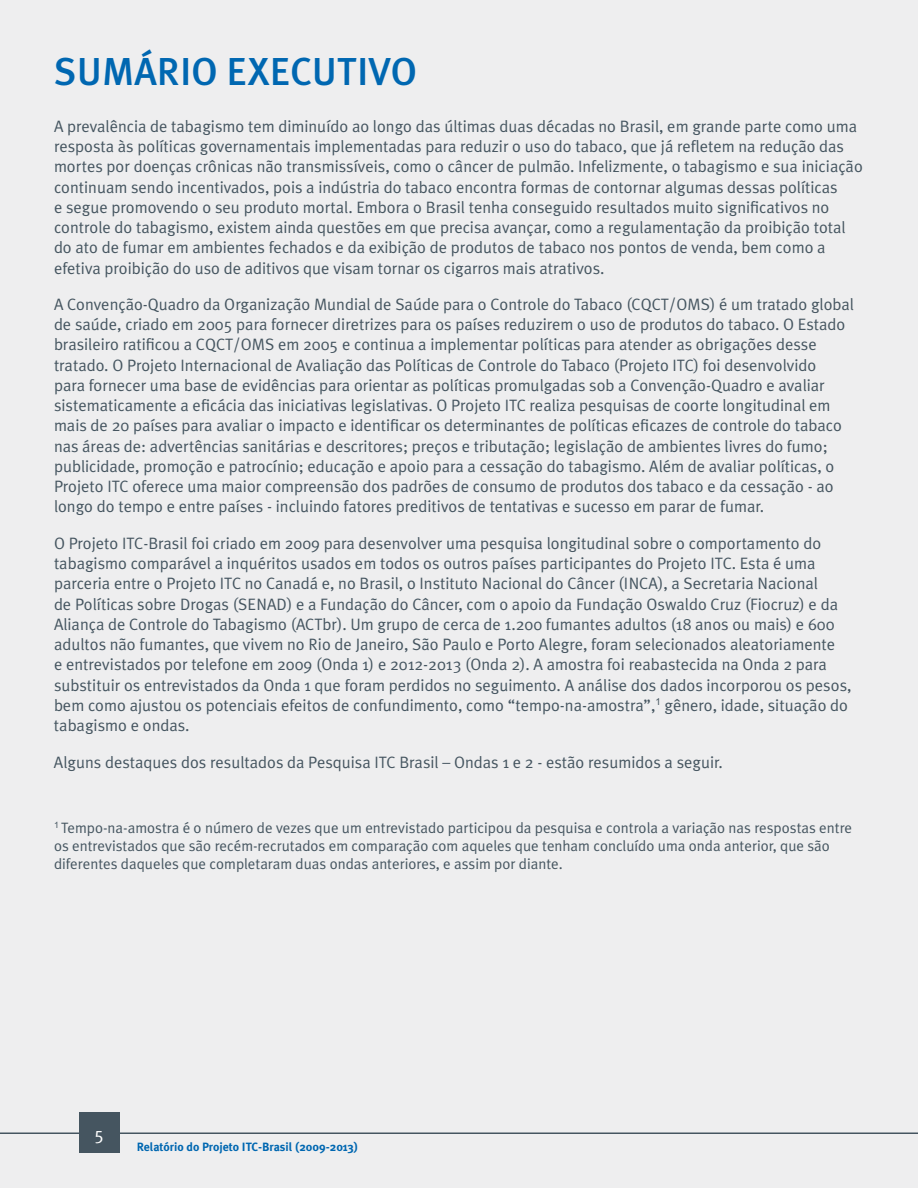
<style>
.page{position:relative;width:918px;height:1188px;background:#eeeeef}
.page>*{position:absolute;margin:0;border:0;box-sizing:border-box;transform-origin:0 0}
.t1{font:500 39px "Meta Plus";color:#0067b1}
.t2{font:18px "Meta Plus Normal";color:#fff}
.t3{font:16.5px/20.2px "Meta Plus Normal";color:#455560}
.t4{font:15px/18px "Meta Plus Normal";color:#455560}
.t5{font:700 12px "Meta Plus";color:#0067b1}
</style>
<div class="page">
<hr style="left:0;top:1132px;width:918px;height:2px;background:#455560">
<div style="left:79px;top:1113px;width:40px;height:40px;background:#455560"></div>
<h1 class="t1" style="left:54px;top:48px;width:364px">SUMÁRIO EXECUTIVO</h1>
<p class="t3" style="left:54px;top:116px;width:810px">A prevalência de tabagismo tem diminuído ao longo das últimas duas décadas no Brasil, em grande parte como uma resposta às políticas governamentais implementadas para reduzir o uso do tabaco, que já refletem na redução das mortes por doenças crônicas não transmissíveis, como o câncer de pulmão. Infelizmente, o tabagismo e sua iniciação continuam sendo incentivados, pois a indústria do tabaco encontra formas de contornar algumas dessas políticas<br>e segue promovendo o seu produto mortal. Embora o Brasil tenha conseguido resultados muito significativos no controle do tabagismo, existem ainda questões em que precisa avançar, como a regulamentação da proibição total do ato de fumar em ambientes fechados e da exibição de produtos de tabaco nos pontos de venda, bem como a efetiva proibição do uso de aditivos que visam tornar os cigarros mais atrativos.</p>
<p class="t3" style="left:54px;top:294px;width:802px">A Convenção-Quadro da Organização Mundial de Saúde para o Controle do Tabaco (CQCT/OMS) é um tratado global de saúde, criado em 2005 para fornecer diretrizes para os países reduzirem o uso de produtos do tabaco. O Estado brasileiro ratificou a CQCT/OMS em 2005 e continua a implementar políticas para atender as obrigações desse tratado. O Projeto Internacional de Avaliação das Políticas de Controle do Tabaco (Projeto ITC) foi desenvolvido<br>para fornecer uma base de evidências para orientar as políticas promulgadas sob a Convenção-Quadro e avaliar sistematicamente a eficácia das iniciativas legislativas. O Projeto ITC realiza pesquisas de coorte longitudinal em mais de 20 países para avaliar o impacto e identificar os determinantes de políticas eficazes de controle do tabaco nas áreas de: advertências sanitárias e descritores; preços e tributação; legislação de ambientes livres do fumo; publicidade, promoção e patrocínio; educação e apoio para a cessação do tabagismo. Além de avaliar políticas, o Projeto ITC oferece uma maior compreensão dos padrões de consumo de produtos dos tabaco e da cessação - ao longo do tempo e entre países - incluindo fatores preditivos de tentativas e sucesso em parar de fumar.</p>
<p class="t3" style="left:54px;top:533px;width:799px">O Projeto ITC-Brasil foi criado em 2009 para desenvolver uma pesquisa longitudinal sobre o comportamento do tabagismo comparável a inquéritos usados em todos os outros países participantes do Projeto ITC. Esta é uma parceria entre o Projeto ITC no Canadá e, no Brasil, o Instituto Nacional do Câncer (INCA), a Secretaria Nacional<br>de Políticas sobre Drogas (SENAD) e a Fundação do Câncer, com o apoio da Fundação Oswaldo Cruz (Fiocruz) e da Aliança de Controle do Tabagismo (ACTbr). Um grupo de cerca de 1.200 fumantes adultos (18 anos ou mais) e 600 adultos não fumantes, que vivem no Rio de Janeiro, São Paulo e Porto Alegre, foram selecionados aleatoriamente<br>e entrevistados por telefone em 2009 (Onda 1) e 2012-2013 (Onda 2). A amostra foi reabastecida na Onda 2 para substituir os entrevistados da Onda 1 que foram perdidos no seguimento. A análise dos dados incorporou os pesos, bem como ajustou os potenciais efeitos de confundimento, como “tempo-na-amostra”,<sup>1</sup> gênero, idade, situação do tabagismo e ondas.</p>
<p class="t3" style="left:54px;top:752px;width:670px">Alguns destaques dos resultados da Pesquisa ITC Brasil – Ondas 1 e 2 - estão resumidos a seguir.</p>
<p class="t4" style="left:54px;top:819px;width:800px"><sup>1</sup> Tempo-na-amostra é o número de vezes que um entrevistado participou da pesquisa e controla a variação nas respostas entre os entrevistados que são recém-recrutados em comparação com aqueles que tenham concluído uma onda anterior, que são diferentes daqueles que completaram duas ondas anteriores, e assim por diante.</p>
<p class="t2" style="left:94px;top:1124px;width:11px">5</p>
<p class="t5" style="left:137px;top:1140px;width:223px">Relatório do Projeto ITC-Brasil (2009-2013)</p>
</div>
